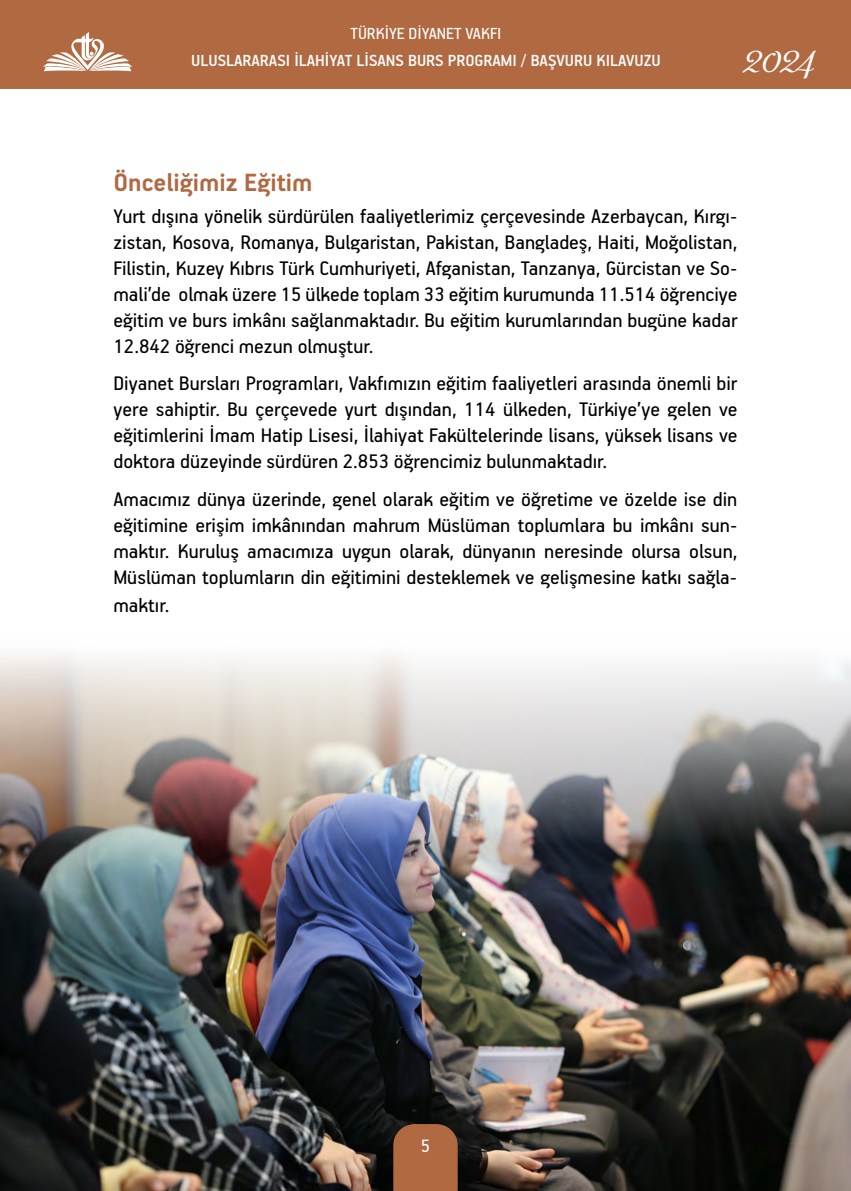
<style>
.page{position:relative;width:851px;height:1191px;background:#fff}
.page>*{position:absolute;margin:0;border:0;box-sizing:border-box;transform-origin:0 0}
.t1{font:34.8px "Aphrodite Pro";color:#fff}
.t2{font:700 28px "PF Handbook Pro";color:#b06941}
.t3{font:22px/26px "PF Handbook Pro";color:#000;text-align:justify}
.t4{font:20px "PF Handbook Pro";color:#fff}
.t5{font:500 18px "PF Handbook Pro";color:#fff}
.t6{font:18px "PF Handbook Pro";color:#fff}
</style>
<div class="page">
<img style="left:0;top:654px;width:850px;height:537px">
<div style="left:0;top:0;width:850px;height:88px;background:#b06941"></div>
<div style="left:393px;top:1124px;width:64px;height:67px;background:#b06941"></div>
<svg style="left:43px;top:32px;width:89px;height:39px"></svg>
<p class="t6" style="left:350px;top:22px;width:152px">TÜRKİYE DİYANET VAKFI</p>
<p class="t5" style="left:191px;top:49px;width:471px">ULUSLARARASI İLAHİYAT LİSANS BURS PROGRAMI / BAŞVURU KILAVUZU</p>
<h1 class="t1" style="left:743px;top:39px;width:72px">2024</h1>
<p class="t2" style="left:113px;top:166px;width:200px">Önceliğimiz Eğitim</p>
<p class="t3" style="left:113px;top:202px;width:625px">Yurt dışına yönelik sürdürülen faaliyetlerimiz çerçevesinde Azerbaycan, Kırgı&shy;zistan, Kosova, Romanya, Bulgaristan, Pakistan, Bangladeş, Haiti, Moğolistan, Filistin, Kuzey Kıbrıs Türk Cumhuriyeti, Afganistan, Tanzanya, Gürcistan ve So&shy;mali’de olmak üzere 15 ülkede toplam 33 eğitim kurumunda 11.514 öğrenciye eğitim ve burs imkânı sağlanmaktadır. Bu eğitim kurumlarından bugüne kadar 12.842 öğrenci mezun olmuştur.</p>
<p class="t3" style="left:113px;top:370px;width:625px">Diyanet Bursları Programları, Vakfımızın eğitim faaliyetleri arasında önemli bir yere sahiptir. Bu çerçevede yurt dışından, 114 ülkeden, Türkiye’ye gelen ve eğitimlerini İmam Hatip Lisesi, İlahiyat Fakültelerinde lisans, yüksek lisans ve doktora düzeyinde sürdüren 2.853 öğrencimiz bulunmaktadır.</p>
<p class="t3" style="left:113px;top:485px;width:625px">Amacımız dünya üzerinde, genel olarak eğitim ve öğretime ve özelde ise din eğitimine erişim imkânından mahrum Müslüman toplumlara bu imkânı sun&shy;maktır. Kuruluş amacımıza uygun olarak, dünyanın neresinde olursa olsun, Müslüman toplumların din eğitimini desteklemek ve gelişmesine katkı sağla-</p>
<p class="t3" style="left:113px;top:591px;width:57px">maktır.</p>
<p class="t4" style="left:420px;top:1134px;width:11px">5</p>
</div>
